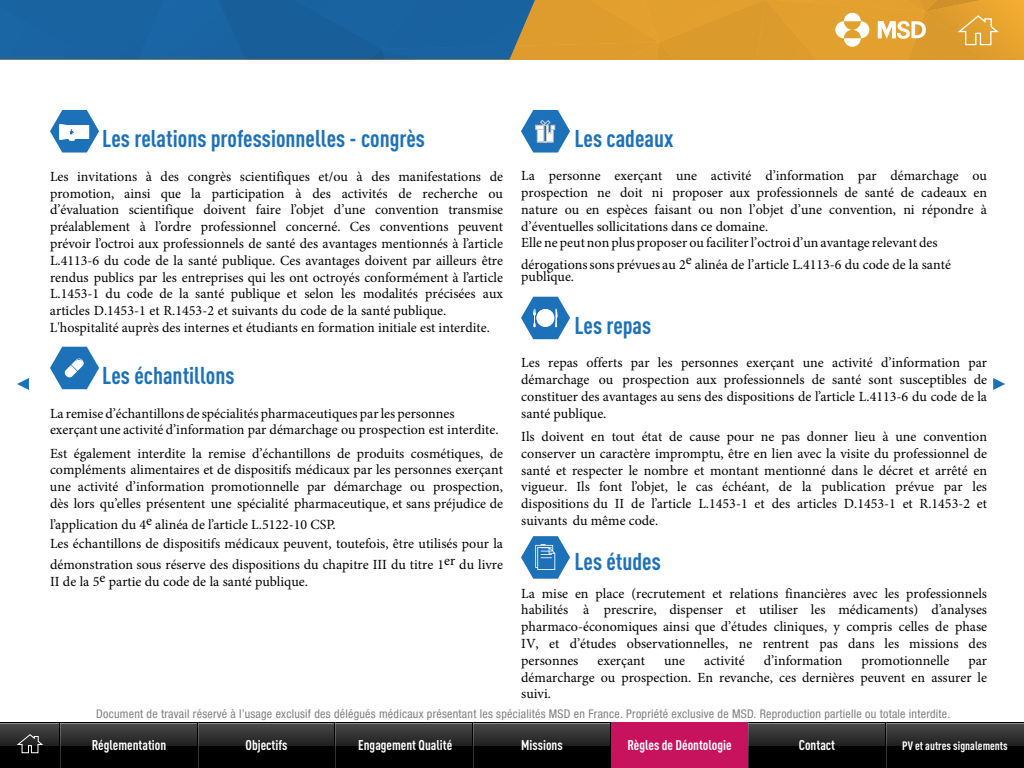
<style>
.page{position:relative;width:1024px;height:768px;background:#fff}
.page>*{position:absolute;margin:0;border:0;box-sizing:border-box;transform-origin:0 0}
.t1{font:700 condensed 24px "DINOT";color:#1d71b8}
.t2{font:14px/16.8px "Minion Pro";color:#000}
.t3{font:700 condensed 14px "DINOT";color:#fff}
.t4{font:condensed 12px "Helvetica Neue LT Std";letter-spacing:.02em;color:#808080}
.t5{font:700 condensed 12px "DINOT";color:#fff}
</style>
<div class="page">
<div style="left:0;top:722px;width:1024px;height:46px;background:#000"></div>
<hr style="left:0;top:723px;width:1024px;height:1px;background:#f2f2f2">
<svg style="left:0;top:724px;width:1024px;height:21px;background:#343434"></svg>
<hr style="left:59px;top:723px;width:1px;height:45px;background:#000">
<hr style="left:60px;top:723px;width:1px;height:45px;background:#fff">
<hr style="left:885px;top:722px;width:1px;height:46px;background:#000">
<hr style="left:886px;top:722px;width:1px;height:46px;background:#fff">
<svg style="left:16px;top:734px;width:28px;height:19px"></svg>
<hr style="left:748px;top:722px;width:1px;height:46px;background:#fff">
<hr style="left:610px;top:722px;width:1px;height:46px;background:#000">
<hr style="left:472px;top:722px;width:1px;height:46px;background:#000">
<hr style="left:473px;top:722px;width:1px;height:46px;background:#fff">
<hr style="left:334px;top:722px;width:1px;height:46px;background:#000">
<hr style="left:335px;top:722px;width:1px;height:46px;background:#fff">
<hr style="left:197px;top:722px;width:1px;height:46px;background:#000">
<hr style="left:198px;top:722px;width:1px;height:46px;background:#fff">
<svg style="left:50px;top:110px;width:49px;height:43px"></svg>
<svg style="left:50px;top:347px;width:49px;height:42px"></svg>
<svg style="left:521px;top:110px;width:49px;height:43px"></svg>
<svg style="left:521px;top:297px;width:49px;height:42px"></svg>
<div style="left:540px;top:312px;width:11px;height:12px;background:#fff;border-radius:50%"></div>
<svg style="left:521px;top:536px;width:49px;height:43px"></svg>
<svg style="left:17px;top:378px;width:12px;height:12px"></svg>
<svg style="left:993px;top:378px;width:12px;height:12px"></svg>
<svg style="left:0;top:0;width:1024px;height:60px;background:#7b816b"></svg>
<div style="left:611px;top:722px;width:137px;height:46px;background:#c7135d"></div>
<h1 class="t1" style="left:102px;top:124px;width:324px">Les relations professionnelles - congrès</h1>
<p class="t2" style="left:50px;top:168px;width:455px">Les invitations à des congrès scientifiques et/ou à des manifestations de promotion, ainsi que la participation à des activités de recherche ou d’évaluation scientifique doivent faire l’objet d’une convention transmise préalablement à l’ordre professionnel concerné. Ces conventions peuvent prévoir l’octroi aux professionnels de santé des avantages mentionnés à l’article L.4113-6 du code de la santé publique. Ces avantages doivent par ailleurs être rendus publics par les entreprises qui les ont octroyés conformément à l’article L.1453-1 du code de la santé publique et selon les modalités précisées aux articles D.1453-1 et R.1453-2 et suivants du code de la santé publique.<br>L'hospitalité auprès des internes et étudiants en formation initiale est interdite.</p>
<h1 class="t1" style="left:102px;top:361px;width:134px">Les échantillons</h1>
<p class="t2" style="left:50px;top:405px;width:450px">La remise d’échantillons de spécialités pharmaceutiques par les personnes exerçant une activité d’information par démarchage ou prospection est interdite.</p>
<p class="t2" style="left:50px;top:445px;width:455px;text-align:justify">Est également interdite la remise d’échantillons de produits cosmétiques, de compléments alimentaires et de dispositifs médicaux par les personnes exerçant une activité d’information promotionnelle par démarchage ou prospection, dès lors qu’elles présentent une spécialité pharmaceutique, et sans préjudice de</p>
<p class="t2" style="left:50px;top:516px;width:455px;line-height:18.5px">l’application du 4e alinéa de l’article L.5122-10 CSP.<br>Les échantillons de dispositifs médicaux peuvent, toutefois, être utilisés pour la</p>
<p class="t2" style="left:50px;top:557px;width:455px">démonstration sous réserve des dispositions du chapitre III du titre 1er du livre<br>II de la 5e partie du code de la santé publique.</p>
<h1 class="t1" style="left:574px;top:124px;width:101px">Les cadeaux</h1>
<p class="t2" style="left:521px;top:167px;width:467px">La personne exerçant une activité d’information par démarchage ou prospection ne doit ni proposer aux professionnels de santé de cadeaux en nature ou en espèces faisant ou non l’objet d’une convention, ni répondre à d’éventuelles sollicitations dans ce domaine.<br>Elle ne peut non plus proposer ou faciliter l’octroi d’un avantage relevant des</p>
<p class="t2" style="left:521px;top:258px;width:431px;line-height:12.2px">dérogations sons prévues au 2e alinéa de l’article L.4113-6 du code de la santé publique.</p>
<h1 class="t1" style="left:574px;top:311px;width:78px">Les repas</h1>
<p class="t2" style="left:521px;top:355px;width:467px;text-align:justify">Les repas offerts par les personnes exerçant une activité d’information par démarchage ou prospection aux professionnels de santé sont susceptibles de constituer des avantages au sens des dispositions de l’article L.4113-6 du code de la santé publique.</p>
<p class="t2" style="left:521px;top:428px;width:467px;text-align:justify">Ils doivent en tout état de cause pour ne pas donner lieu à une convention conserver un caractère impromptu, être en lien avec la visite du professionnel de santé et respecter le nombre et montant mentionné dans le décret et arrêté en vigueur. Ils font l’objet, le cas échéant, de la publication prévue par les dispositions du II de l’article L.1453-1 et des articles D.1453-1 et R.1453-2 et suivants du même code.</p>
<h1 class="t1" style="left:574px;top:547px;width:88px">Les études</h1>
<p class="t2" style="left:521px;top:585px;width:467px;text-align:justify">La mise en place (recrutement et relations financières avec les professionnels habilités à prescrire, dispenser et utiliser les médicaments) d’analyses pharmaco-économiques ainsi que d’études cliniques, y compris celles de phase IV, et d’études observationnelles, ne rentrent pas dans les missions des personnes</p>
<p class="t2" style="left:597px;top:652px;width:49px">exerçant</p>
<p class="t2" style="left:664px;top:652px;width:23px">une</p>
<p class="t2" style="left:704px;top:652px;width:42px">activité</p>
<p class="t2" style="left:764px;top:652px;width:80px">d’information</p>
<p class="t2" style="left:862px;top:652px;width:89px">promotionnelle</p>
<p class="t2" style="left:521px;top:652px;width:467px;text-align:justify;text-indent:447px">par démarcharge ou prospection. En revanche, ces dernières peuvent en assurer le suivi.</p>
<p class="t4" style="left:96px;top:707px;width:856px">Document de travail réservé à l’usage exclusif des délégués médicaux présentant les spécialités MSD en France. Propriété exclusive de MSD. Reproduction partielle ou totale interdite.</p>
<p class="t3" style="left:92px;top:737px;width:76px">Réglementation</p>
<p class="t3" style="left:246px;top:737px;width:43px">Objectifs</p>
<p class="t3" style="left:358px;top:737px;width:95px">Engagement Qualité</p>
<p class="t3" style="left:521px;top:737px;width:43px">Missions</p>
<p class="t3" style="left:627px;top:737px;width:106px">Règles de Déontologie</p>
<p class="t3" style="left:799px;top:737px;width:38px">Contact</p>
<p class="t5" style="left:902px;top:738px;width:107px">PV et autres signalements</p>
</div>
